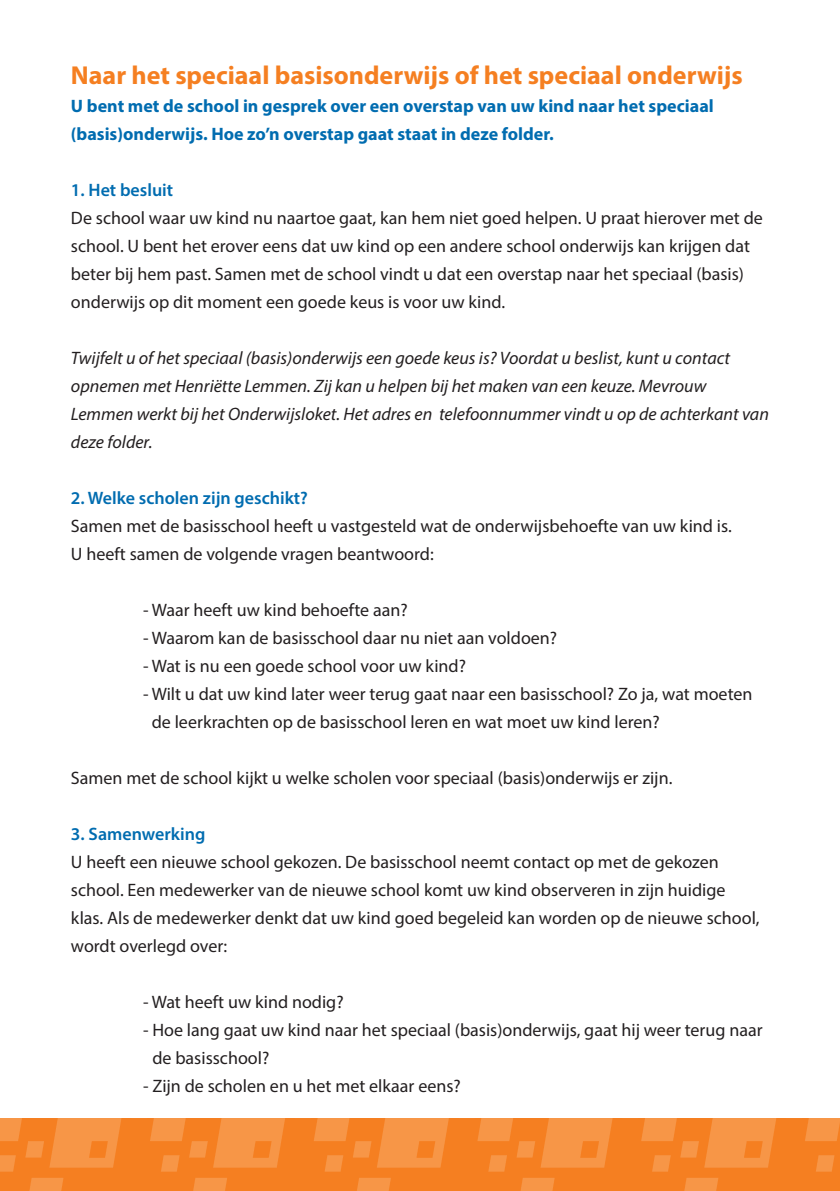
<style>
.page{position:relative;width:840px;height:1191px;background:#fff}
.page>*{position:absolute;margin:0;border:0;box-sizing:border-box;transform-origin:0 0}
.t1{font:700 26px "Myriad Pro";color:#f57f21}
.t2{font:18px/28px "Myriad Pro";color:#231f20}
.t3{font:italic 18px/28px "Myriad Pro";color:#231f20}
.t4{font:700 18px/28px "Myriad Pro";color:#006cb0}
.t5{font:600 18px "Myriad Pro";color:#006cb0}
</style>
<div class="page">
<img style="left:1px;top:1118px;width:838px;height:73px">
<h1 class="t1" style="left:71px;top:58px;width:673px">Naar het speciaal basisonderwijs of het speciaal onderwijs</h1>
<p class="t4" style="left:71px;top:91px;width:644px">U bent met de school in gesprek over een overstap van uw kind naar het speciaal (basis)onderwijs. Hoe zo’n overstap gaat staat in deze folder.</p>
<p class="t5" style="left:71px;top:178px;width:104px">1. Het besluit</p>
<p class="t2" style="left:71px;top:203px;width:693px">De school waar uw kind nu naartoe gaat, kan hem niet goed helpen. U praat hierover met de school. U bent het erover eens dat uw kind op een andere school onderwijs kan krijgen dat beter bij hem past. Samen met de school vindt u dat een overstap naar het speciaal (basis) onderwijs op dit moment een goede keus is voor uw kind.</p>
<p class="t3" style="left:71px;top:343px;width:699px">Twijfelt u of het speciaal (basis)onderwijs een goede keus is? Voordat u beslist, kunt u contact opnemen met Henriëtte Lemmen. Zij kan u helpen bij het maken van een keuze. Mevrouw Lemmen werkt bij het Onderwijsloket. Het adres en telefoonnummer vindt u op de achterkant van deze folder.</p>
<p class="t5" style="left:71px;top:486px;width:238px">2. Welke scholen zijn geschikt?</p>
<p class="t2" style="left:71px;top:511px;width:662px">Samen met de basisschool heeft u vastgesteld wat de onderwijsbehoefte van uw kind is.<br>U heeft samen de volgende vragen beantwoord:</p>
<p class="t2" style="left:143px;top:595px;width:266px">- Waar heeft uw kind behoefte aan?</p>
<p class="t2" style="left:143px;top:623px;width:415px">- Waarom kan de basisschool daar nu niet aan voldoen?</p>
<p class="t2" style="left:143px;top:651px;width:324px">- Wat is nu een goede school voor uw kind?</p>
<p class="t2" style="left:152px;top:679px;width:602px;text-indent:-9px">- Wilt u dat uw kind later weer terug gaat naar een basisschool? Zo ja, wat moeten de leerkrachten op de basisschool leren en wat moet uw kind leren?</p>
<p class="t2" style="left:71px;top:763px;width:602px">Samen met de school kijkt u welke scholen voor speciaal (basis)onderwijs er zijn.</p>
<p class="t5" style="left:71px;top:822px;width:136px">3. Samenwerking</p>
<p class="t2" style="left:71px;top:847px;width:689px">U heeft een nieuwe school gekozen. De basisschool neemt contact op met de gekozen school. Een medewerker van de nieuwe school komt uw kind observeren in zijn huidige klas. Als de medewerker denkt dat uw kind goed begeleid kan worden op de nieuwe school, wordt overlegd over:</p>
<p class="t2" style="left:143px;top:987px;width:202px">- Wat heeft uw kind nodig?</p>
<p class="t2" style="left:152px;top:1015px;width:611px;text-indent:-9px">- Hoe lang gaat uw kind naar het speciaal (basis)onderwijs, gaat hij weer terug naar de basisschool?</p>
<p class="t2" style="left:143px;top:1071px;width:319px">- Zijn de scholen en u het met elkaar eens?</p>
</div>
